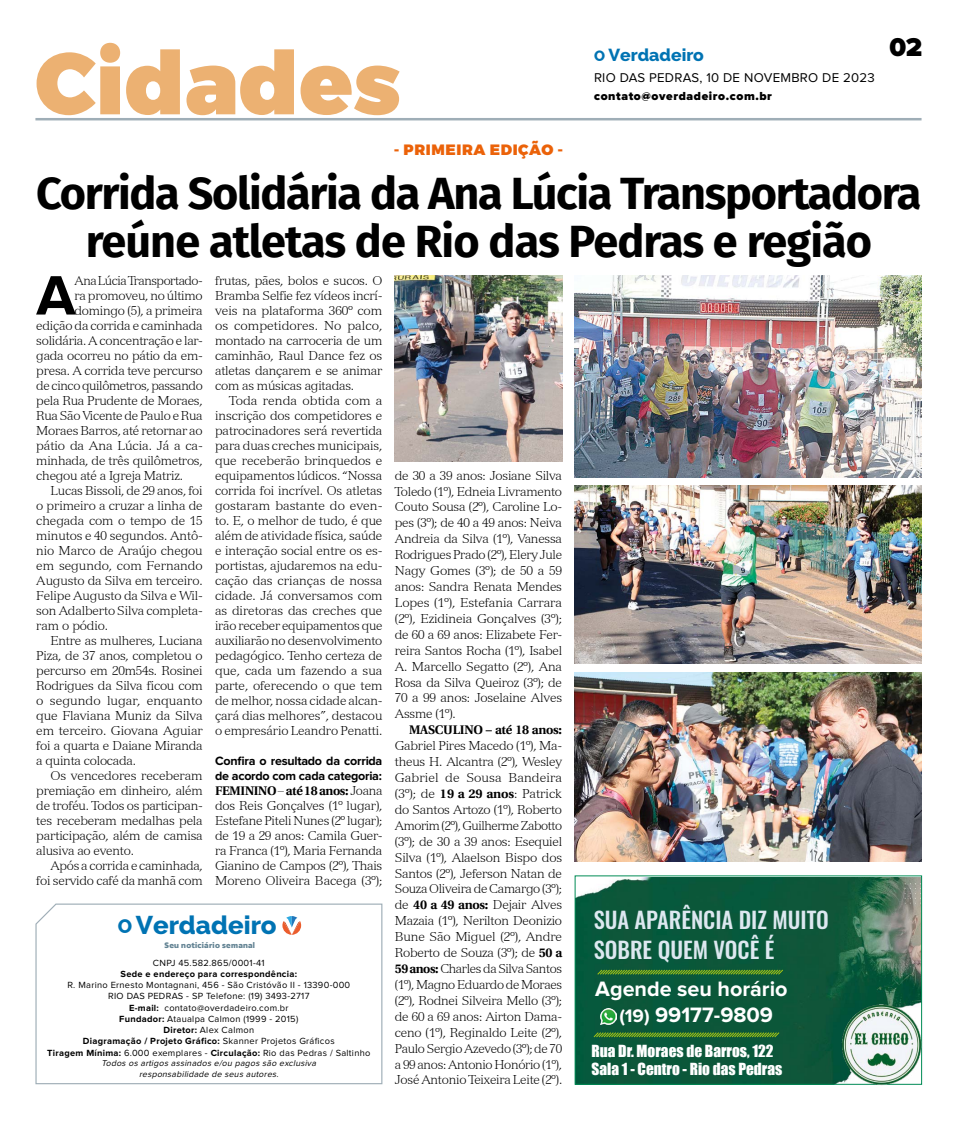
<style>
.page{position:relative;width:957px;height:1124px;background:#fff}
.page>*{position:absolute;margin:0;border:0;box-sizing:border-box;transform-origin:0 0}
.t1{font:900 87.5px "Montserrat";color:#ecb172}
.t2{font:700 57.5px "Proxima Nova";color:#000}
.t3{font:700 45px/47.5px "Fira Sans";letter-spacing:-.03em;color:#000;text-align:center}
.t4{font:900 26.75px "Proxima Nova";color:#000}
.t5{font:800 25.88px "Raleway";color:#0073b3}
.t6{font:500 22.5px/30px "Oswald";color:#dde8f0}
.t7{font:700 21.62px/25.9px "Proxima Nova";color:#fff;text-align:center}
.t8{font:800 17.5px "Raleway";color:#0073b3}
.t9{font:15.38px/18.4px "Impact";color:#fff}
.t10{font:900 15px "Montserrat";letter-spacing:.04em;color:#eb6209}
.t11{font:13.12px "Proxima Nova";letter-spacing:.02em;color:#000}
.t12{font:300 12.5px/15.9px "Versailles 45";letter-spacing:-.02em;color:#000;text-align:justify}
.t13{font:700 12.5px/15px "Proxima Nova";letter-spacing:-.02em;color:#000}
.t14{font:700 12.5px "Utopia";letter-spacing:-.02em;color:#000}
.t15{font:300 12.5px "Versailles 45";color:#000}
.t16{font:900 12.12px "Proxima Nova";letter-spacing:.05em;color:#000}
.t17{font:9.25px/11.2px "Proxima Nova";letter-spacing:.03em;color:#000;text-align:center}
.t18{font:700 9.25px "Proxima Nova";letter-spacing:.03em;color:#000}
.t19{font:italic 8.75px/10.5px "Proxima Nova";color:#000;text-align:center}
.t20{font:800 7.88px "Fact Web";letter-spacing:.03em;color:#648494}
.s1{font-size:15px}
.s2{font-family:"Versailles 45";font-weight:300}
.s3{font-family:"Utopia";font-weight:700}
.s4{font-size:19.62px}
.s5{font-weight:700}
.s6{font-size:18.75px}
</style>
<div class="page">
<svg style="left:35px;top:903px;width:348px;height:181px"></svg>
<svg style="left:282px;top:915px;width:19px;height:19px"></svg>
<hr style="left:35px;top:118px;width:886px;height:2px;background:#9faeb7">
<img style="left:577px;top:877px;width:343px;height:205px">
<div style="left:575px;top:875px;width:347px;height:209px;border:1px solid #008c56"></div>
<img style="left:840px;top:1003px;width:83px;height:82px">
<svg style="left:596px;top:968px;width:188px;height:7px"></svg>
<svg style="left:592px;top:1031px;width:188px;height:7px"></svg>
<img style="left:600px;top:1008px;width:16px;height:16px">
<img style="left:574px;top:275px;width:347px;height:202px">
<img style="left:395px;top:275px;width:167px;height:186px">
<img style="left:574px;top:485px;width:347px;height:178px">
<img style="left:574px;top:672px;width:347px;height:189px">
<h1 class="t1" style="left:35px;top:28px;width:367px">Cidades</h1>
<h3 class="t4" style="left:889px;top:35px;width:34px">02</h3>
<h3 class="t8" style="left:594px;top:45px;width:111px"><span class="s1">O</span> Verdadeiro</h3>
<p class="t11" style="left:594px;top:71px;width:282px">RIO DAS PEDRAS, 10 DE NOVEMBRO DE 2023</p>
<p class="t16" style="left:594px;top:90px;width:179px">contato@overdadeiro.com.br</p>
<p class="t10" style="left:394px;top:140px;width:171px">- PRIMEIRA EDIÇÃO -</p>
<h3 class="t3" style="left:36px;top:166px;width:887px">Corrida Solidária da Ana Lúcia Transportadora reúne atletas de Rio das Pedras e região</h3>
<p class="t12" style="left:215px;top:272px;width:169px;line-height:15px">frutas, pães, bolos e sucos. O Bramba Selfie fez vídeos incrí&shy;veis na plataforma 360º com os competidores. No palco, montado na carroceria de um caminhão, Raul Dance fez os atletas dançarem e se animar com as músicas agitadas.</p>
<p class="t12" style="left:215px;top:392px;width:169px;line-height:15px;text-indent:14px">Toda renda obtida com a inscrição dos competidores e patrocinadores será revertida para duas creches municipais, que receberão brinquedos e equipamentos lúdicos. “Nossa corrida foi incrível. Os atletas gostaram bastante do even&shy;to. E, o melhor de tudo, é que além de atividade física, saúde e interação social entre os es&shy;portistas, ajudaremos na edu&shy;cação das crianças de nossa cidade. Já conversamos com as diretoras das creches que irão receber equipamentos que auxiliarão no desenvolvimento pedagógico. Tenho certeza de que, cada um fazendo a sua parte, oferecendo o que tem de melhor, nossa cidade alcan&shy;çará dias melhores”, destacou o empresário Leandro Penatti.</p>
<p class="t13" style="left:215px;top:753px;width:169px">Confira o resultado da corrida de acordo com cada categoria:</p>
<p class="t14" style="left:215px;top:783px;width:169px">FEMININO <span class="s2">–</span> até 18 anos: <span class="s2">Joana</span></p>
<p class="t12" style="left:215px;top:797px;width:169px;line-height:15px">dos Reis Gonçalves (1º lugar), Estefane Piteli Nunes (2º lugar); de 19 a 29 anos: Camila Guer&shy;ra Franca (1º), Maria Fernanda Gianino de Campos (2º), Thais Moreno Oliveira Bacega (3º);</p>
<h2 class="t2" style="left:36px;top:269px;width:41px">A</h2>
<p class="t12" style="left:74px;top:272px;width:130px">Ana Lúcia Transportado-</p>
<p class="t12" style="left:74px;top:287px;width:130px">ra promoveu, no último</p>
<p class="t12" style="left:74px;top:302px;width:130px">domingo (5), a primeira</p>
<p class="t12" style="left:36px;top:317px;width:168px">edição da corrida e caminhada</p>
<p class="t12" style="left:36px;top:332px;width:168px">solidária. A concentração e lar-</p>
<p class="t12" style="left:36px;top:347px;width:168px">gada ocorreu no pátio da em-</p>
<p class="t12" style="left:36px;top:362px;width:168px">presa. A corrida teve percurso</p>
<p class="t12" style="left:36px;top:377px;width:168px">de cinco quilômetros, passando</p>
<p class="t12" style="left:36px;top:392px;width:168px">pela Rua Prudente de Moraes,</p>
<p class="t12" style="left:36px;top:407px;width:168px">Rua São Vicente de Paulo e Rua</p>
<p class="t12" style="left:36px;top:422px;width:168px">Moraes Barros, até retornar ao</p>
<p class="t12" style="left:36px;top:437px;width:168px">pátio da Ana Lúcia. Já a ca-</p>
<p class="t12" style="left:36px;top:452px;width:168px">minhada, de três quilômetros,</p>
<p class="t12" style="left:36px;top:467px;width:148px">chegou até a Igreja Matriz.</p>
<p class="t12" style="left:50px;top:482px;width:154px">Lucas Bissoli, de 29 anos, foi</p>
<p class="t12" style="left:36px;top:497px;width:168px">o primeiro a cruzar a linha de</p>
<p class="t12" style="left:36px;top:512px;width:168px">chegada com o tempo de 15</p>
<p class="t12" style="left:36px;top:527px;width:168px">minutos e 40 segundos. Antô-</p>
<p class="t12" style="left:36px;top:542px;width:168px">nio Marco de Araújo chegou</p>
<p class="t12" style="left:36px;top:557px;width:168px">em segundo, com Fernando</p>
<p class="t12" style="left:36px;top:572px;width:168px">Augusto da Silva em terceiro.</p>
<p class="t12" style="left:36px;top:587px;width:168px">Felipe Augusto da Silva e Wil-</p>
<p class="t12" style="left:36px;top:602px;width:168px">son Adalberto Silva completa-</p>
<p class="t12" style="left:36px;top:617px;width:73px">ram o pódio.</p>
<p class="t12" style="left:50px;top:632px;width:154px">Entre as mulheres, Luciana</p>
<p class="t12" style="left:36px;top:647px;width:168px">Piza, de 37 anos, completou o</p>
<p class="t12" style="left:36px;top:662px;width:168px">percurso em 20m54s. Rosinei</p>
<p class="t12" style="left:36px;top:677px;width:168px">Rodrigues da Silva ficou com</p>
<p class="t15" style="left:36px;top:692px;width:168px">o segundo lugar, enquanto</p>
<p class="t12" style="left:36px;top:707px;width:168px">que Flaviana Muniz da Silva</p>
<p class="t12" style="left:36px;top:722px;width:168px">em terceiro. Giovana Aguiar</p>
<p class="t12" style="left:36px;top:737px;width:168px">foi a quarta e Daiane Miranda</p>
<p class="t12" style="left:36px;top:752px;width:101px">a quinta colocada.</p>
<p class="t12" style="left:50px;top:767px;width:154px">Os vencedores receberam</p>
<p class="t12" style="left:36px;top:782px;width:168px">premiação em dinheiro, além</p>
<p class="t12" style="left:36px;top:797px;width:168px">de troféu. Todos os participan-</p>
<p class="t12" style="left:36px;top:812px;width:168px">tes receberam medalhas pela</p>
<p class="t12" style="left:36px;top:827px;width:168px">participação, além de camisa</p>
<p class="t12" style="left:36px;top:842px;width:99px">alusiva ao evento.</p>
<p class="t12" style="left:50px;top:857px;width:154px">Após a corrida e caminhada,</p>
<p class="t12" style="left:36px;top:872px;width:168px">foi servido café da manhã com</p>
<p class="t12" style="left:395px;top:467px;width:169px">de 30 a 39 anos: Josiane Silva Toledo (1º), Edneia Livramento Couto Sousa (2º), Caroline Lo&shy;pes (3º); de 40 a 49 anos: Neiva Andreia da Silva (1º), Vanessa Rodrigues Prado (2º), Elery Jule Nagy Gomes (3º); de 50 a 59 anos: Sandra Renata Mendes Lopes (1º), Estefania Carrara (2º), Ezidineia Gonçalves (3º); de 60 a 69 anos: Elizabete Fer&shy;reira Santos Rocha (1º), Isabel A. Marcello Segatto (2º), Ana Rosa da Silva Queiroz (3º); de 70 a 99 anos: Joselaine Alves Assme (1º).</p>
<p class="t14" style="left:409px;top:722px;width:155px">MASCULINO – até 18 anos:</p>
<p class="t12" style="left:395px;top:737px;width:169px">Gabriel Pires Macedo (1º), Ma&shy;theus H. Alcantra (2º), Wesley Gabriel de Sousa Bandeira (3º); de <span class="s3">19 a 29 anos</span>: Patrick do Santos Artozo (1º), Roberto Amorim (2º), Guilherme Zabotto (3º); de 30 a 39 anos: Esequiel Silva (1º), Alaelson Bispo dos Santos (2º), Jeferson Natan de Souza Oliveira de Camargo (3º); de <span class="s3">40 a 49 anos:</span> Dejair Alves Mazaia (1º), Nerilton Deonizio Bune São Miguel (2º), Andre Roberto de Souza (3º); de <span class="s3">50 a 59 anos:</span> Charles da Silva Santos (1º), Magno Eduardo de Moraes (2º), Rodnei Silveira Mello (3º); de 60 a 69 anos: Airton Dama&shy;ceno (1º), Reginaldo Leite (2º), Paulo Sergio Azevedo (3º); de 70 a 99 anos: Antonio Honório (1º), José Antonio Teixeira Leite (2º).</p>
<h3 class="t6" style="left:593px;top:902px;width:237px">SUA APARÊNCIA DIZ MUITO<br>SOBRE QUEM VOCÊ É</h3>
<h3 class="t5" style="left:118px;top:910px;width:160px"><span class="s4">O</span> Verdadeiro</h3>
<p class="t20" style="left:165px;top:940px;width:92px">Seu noticiário semanal</p>
<p class="t17" style="left:153px;top:957px;width:113px">CNPJ 45.582.865/0001-41</p>
<p class="t18" style="left:121px;top:969px;width:178px">Sede e endereço para correspondência:</p>
<p class="t17" style="left:47px;top:979px;width:325px">R. Marino Ernesto Montagnani, 456 - São Cristóvão II - 13390-000<br>RIO DAS PEDRAS - SP Telefone: (19) 3493-2717<br><span class="s5">E-mail:</span> contato@overdadeiro.com.br<br><span class="s5">Fundador:</span> Ataualpa Calmon (1999 - 2015)<br><span class="s5">Diretor:</span> Alex Calmon<br><span class="s5">Diagramação / Projeto Gráfico:</span> Skanner Projetos Gráficos<br><span class="s5">Tiragem Mínima:</span> 6.000 exemplares - <span class="s5">Circulação:</span> Rio das Pedras / Saltinho</p>
<p class="t19" style="left:102px;top:1058px;width:218px">Todos os artigos assinados e/ou pagos são exclusiva responsabilidade de seus autores.</p>
<h3 class="t7" style="left:595px;top:976px;width:194px">Agende seu horário <span class="s6">(19)</span> 99177-9809</h3>
<p class="t9" style="left:591px;top:1041px;width:192px">Rua Dr. Moraes de Barros, 122<br>Sala 1 - Centro - Rio das Pedras</p>
</div>
